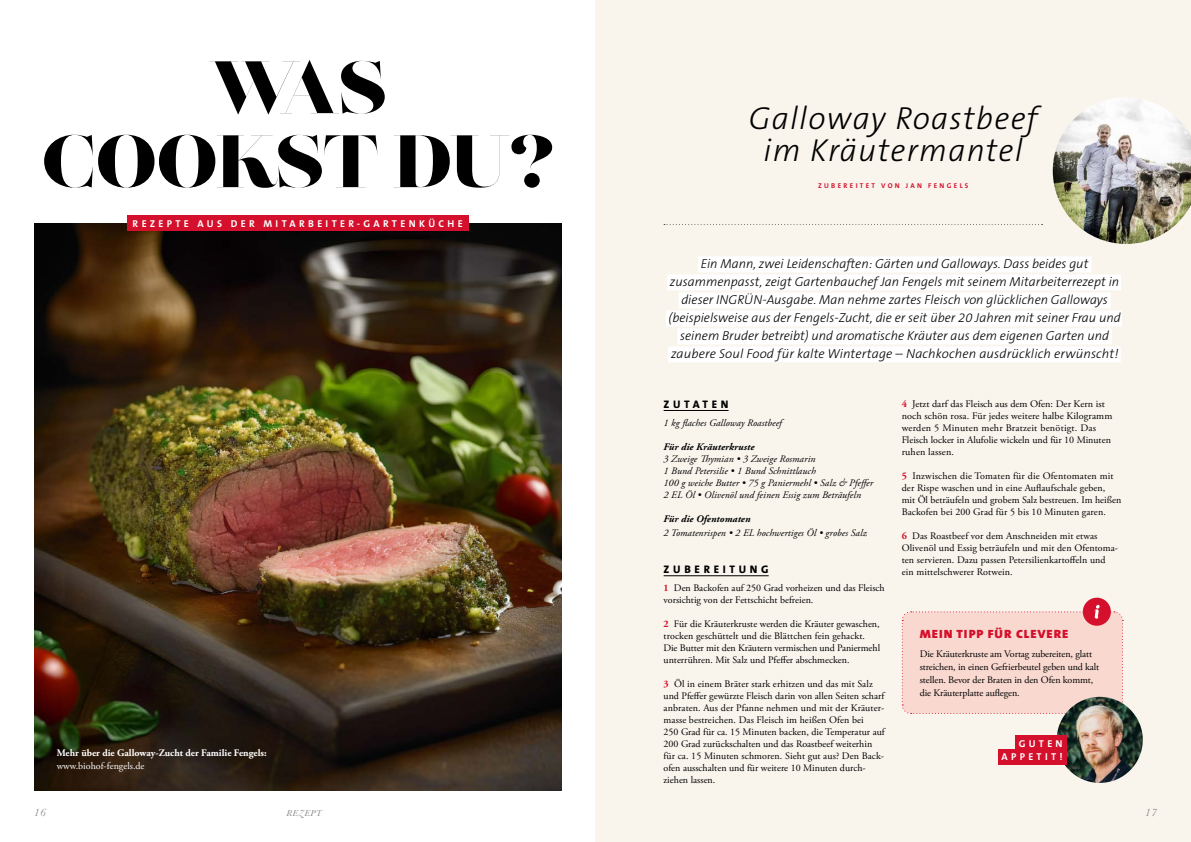
<style>
.page{position:relative;width:1191px;height:842px;background:#fff}
.page>*{position:absolute;margin:0;border:0;box-sizing:border-box;transform-origin:0 0}
.t1{font:74px/74px "Lust Didone Fine";color:#000;text-align:center}
.t2{font:italic 300 32px/32px "The Sans B W3";letter-spacing:.04em;color:#000;text-align:center}
.t3{font:italic 300 13px/18px "The Sans B W3";color:#000;text-align:center}
.t4{font:900 12px "The Sans B W9";letter-spacing:.07em;color:#d5102c;scale:1.07 1}
.t5{font:800 11px "The Sans B W8";letter-spacing:.335em;color:#000}
.t6{font:italic 11px "Baskerville";color:#868786}
.t7{font:10px/12px "Adobe Garamond Pro";color:#000}
.t8{font:italic 10px/12px "Adobe Garamond Pro";letter-spacing:.01em;color:#000}
.t9{font:700 10px "The Sans B W7";letter-spacing:.335em;color:#fff}
.t10{font:700 10px "Adobe Garamond Pro";color:#fff}
.t11{font:italic 700 10px "Adobe Garamond Pro";letter-spacing:.01em;color:#000}
.t12{font:10px "Adobe Garamond Pro";color:#fff}
.t13{font:italic 9px "Baskerville";letter-spacing:.06em;color:#868786}
.t14{font:700 7px "The Sans B W7";letter-spacing:.335em;color:#d5102c}
.s1{font-weight:700;color:#d5102c}
</style>
<div class="page">
<div style="left:595px;top:0;width:596px;height:842px;background:#f9f5ed"></div>
<img style="left:1052px;top:98px;width:139px;height:146px">
<img style="left:34px;top:224px;width:527px;height:567px">
<svg style="left:664px;top:224px;width:378px;height:1px"></svg>
<hr style="left:663px;top:410px;width:65px;height:1px;background:#000">
<hr style="left:663px;top:575px;width:105px;height:1px;background:#000">
<div style="left:127px;top:216px;width:341px;height:15px;background:#d5102c"></div>
<div style="left:698px;top:256px;width:393px;height:16px;background:#fff"></div>
<div style="left:667px;top:274px;width:454px;height:16px;background:#fff"></div>
<div style="left:678px;top:292px;width:432px;height:16px;background:#fff"></div>
<div style="left:665px;top:310px;width:456px;height:16px;background:#fff"></div>
<div style="left:677px;top:328px;width:435px;height:16px;background:#fff"></div>
<div style="left:668px;top:346px;width:452px;height:16px;background:#fff"></div>
<div style="left:1082px;top:598px;width:28px;height:28px;background:#d5102c;border-radius:50%"></div>
<svg style="left:901px;top:605px;width:222px;height:109px;background:#f7d4cc"></svg>
<img style="left:1056px;top:697px;width:86px;height:86px;border-radius:43px">
<div style="left:998px;top:749px;width:68px;height:15px;background:#d5102c"></div>
<div style="left:1015px;top:736px;width:51px;height:15px;background:#d5102c"></div>
<h1 class="t1" style="left:42px;top:53px;width:513px">WAS<br>COOKST DU?</h1>
<p class="t9" style="left:133px;top:217px;width:332px">REZEPTE AUS DER MITARBEITER-GARTENKÜCHE</p>
<p class="t10" style="left:57px;top:747px;width:211px">Mehr über die Galloway-Zucht der Familie Fengels:</p>
<p class="t12" style="left:57px;top:760px;width:89px">www.biohof-fengels.de</p>
<h2 class="t2" style="left:749px;top:103px;width:290px">Galloway Roastbeef im Kräutermantel</h2>
<p class="t14" style="left:818px;top:181px;width:152px">ZUBEREITET VON JAN FENGELS</p>
<p class="t3" style="left:668px;top:255px;width:454px">Ein Mann, zwei Leidenschaften: Gärten und Galloways. Dass beides gut zusammenpasst, zeigt Gartenbauchef Jan Fengels mit seinem Mitarbeiterrezept in dieser INGRÜN-Ausgabe. Man nehme zartes Fleisch von glücklichen Galloways (beispielsweise aus der Fengels-Zucht, die er seit über 20 Jahren mit seiner Frau und seinem Bruder betreibt) und aromatische Kräuter aus dem eigenen Garten und zaubere Soul Food für kalte Wintertage – Nachkochen ausdrücklich erwünscht!</p>
<p class="t5" style="left:663px;top:397px;width:66px">ZUTATEN</p>
<p class="t8" style="left:663px;top:417px;width:120px">1 kg flaches Galloway Roastbeef</p>
<p class="t11" style="left:663px;top:441px;width:92px">Für die Kräuterkruste</p>
<p class="t8" style="left:663px;top:453px;width:211px">3 Zweige Thymian • 3 Zweige Rosmarin<br>1 Bund Petersilie • 1 Bund Schnittlauch<br>100 g weiche Butter • 75 g Paniermehl • Salz &amp; Pfeffer 2 EL Öl • Olivenöl und feinen Essig zum Beträufeln</p>
<p class="t11" style="left:663px;top:513px;width:88px">Für die Ofentomaten</p>
<p class="t8" style="left:663px;top:527px;width:205px">2 Tomatenrispen • 2 EL hochwertiges Öl • grobes Salz</p>
<p class="t5" style="left:663px;top:562px;width:106px">ZUBEREITUNG</p>
<p class="t7" style="left:663px;top:582px;width:223px"><span class="s1">1</span> Den Backofen auf 250 Grad vorheizen und das Fleisch vorsichtig von der Fettschicht befreien.</p>
<p class="t7" style="left:663px;top:618px;width:218px"><span class="s1">2</span> Für die Kräuterkruste werden die Kräuter gewaschen, trocken geschüttelt und die Blättchen fein gehackt.<br>Die Butter mit den Kräutern vermischen und Paniermehl unterrühren. Mit Salz und Pfeffer abschmecken.</p>
<p class="t7" style="left:663px;top:678px;width:223px"><span class="s1">3</span> Öl in einem Bräter stark erhitzen und das mit Salz und Pfeffer gewürzte Fleisch darin von allen Seiten scharf anbraten. Aus der Pfanne nehmen und mit der Kräuter&shy;masse bestreichen. Das Fleisch im heißen Ofen bei<br>250 Grad für ca. 15 Minuten backen, die Temperatur auf 200 Grad zurückschalten und das Roastbeef weiterhin für ca. 15 Minuten schmoren. Sieht gut aus? Den Back&shy;ofen ausschalten und für weitere 10 Minuten durch&shy;ziehen lassen.</p>
<p class="t7" style="left:901px;top:398px;width:212px"><span class="s1">4</span> Jetzt darf das Fleisch aus dem Ofen: Der Kern ist noch schön rosa. Für jedes weitere halbe Kilogramm werden 5 Minuten mehr Bratzeit benötigt. Das Fleisch locker in Alufolie wickeln und für 10 Minuten ruhen lassen.</p>
<p class="t7" style="left:901px;top:470px;width:221px"><span class="s1">5</span> Inzwischen die Tomaten für die Ofentomaten mit der Rispe waschen und in eine Auflaufschale geben, mit Öl beträufeln und grobem Salz bestreuen. Im heißen Backofen bei 200 Grad für 5 bis 10 Minuten garen.</p>
<p class="t7" style="left:901px;top:530px;width:218px"><span class="s1">6</span> Das Roastbeef vor dem Anschneiden mit etwas Olivenöl und Essig beträufeln und mit den Ofentoma&shy;ten servieren. Dazu passen Petersilienkartoffeln und ein mittelschwerer Rotwein.</p>
<p class="t4" style="left:920px;top:626px;width:140px">MEIN TIPP FÜR CLEVERE</p>
<p class="t7" style="left:919px;top:648px;width:181px;line-height:13px">Die Kräuterkruste am Vortag zubereiten, glatt streichen, in einen Gefrierbeutel geben und kalt stellen. Bevor der Braten in den Ofen kommt, die Kräuterplatte auflegen.</p>
<p class="t9" style="left:1018px;top:737px;width:45px">GUTEN</p>
<p class="t9" style="left:1001px;top:750px;width:63px">APPETIT!</p>
<p class="t6" style="left:34px;top:805px;width:13px">16</p>
<p class="t6" style="left:1145px;top:805px;width:13px">17</p>
<p class="t13" style="left:286px;top:807px;width:37px">REZEPT</p>
</div>
